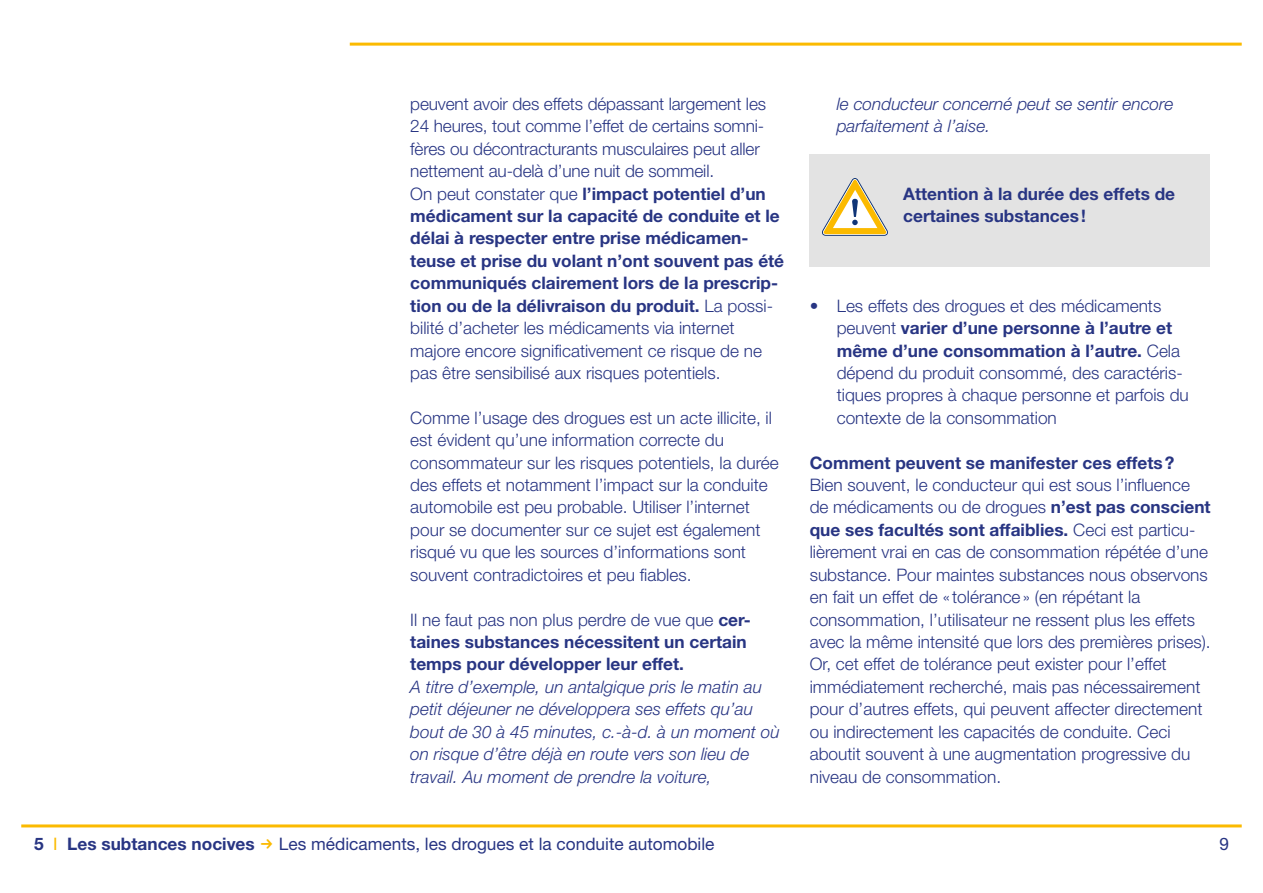
<style>
.page{position:relative;width:1263px;height:893px;background:#fff}
.page>*{position:absolute;margin:0;border:0;box-sizing:border-box;transform-origin:0 0}
.t1{font:300 17.25px/22.4px "Helvetica Neue LT Std";color:#283583}
.t2{font:italic 300 17.25px/22.5px "Helvetica Neue LT Std";color:#283583}
.t3{font:700 17.25px/22.5px "Helvetica Neue LT Std";color:#283583}
.t4{font:17.25px "Helvetica Neue LT Std";color:#283583}
.s1{font-weight:700}
.s2{font-weight:300}
.s3{font-weight:400;color:#fbba00}
</style>
<div class="page">
<div style="left:809px;top:155px;width:401px;height:112px;background:#e3e3e3"></div>
<svg style="left:822px;top:178px;width:66px;height:58px"></svg>
<hr style="left:21px;top:824px;width:1221px;height:3px;background:#fbba00">
<hr style="left:350px;top:43px;width:892px;height:3px;background:#fbba00">
<p class="t1" style="left:410px;top:92px;width:375px">peuvent avoir des effets dépassant largement les 24 heures, tout comme l’effet de certains somni&shy;fères ou décontracturants musculaires peut aller nettement au-delà d’une nuit de sommeil.<br>On peut constater que <span class="s1">l’impact potentiel d’un médicament sur la capacité de conduite et le délai à respecter entre prise médicamen&shy;teuse et prise du volant n’ont souvent pas été communiqués clairement lors de la prescrip&shy;tion ou de la délivraison du produit.</span> La possi&shy;bilité d’acheter les médicaments via internet majore encore significativement ce risque de ne pas être sensibilisé aux risques potentiels.</p>
<p class="t1" style="left:410px;top:406px;width:370px">Comme l’usage des drogues est un acte illicite, il est évident qu’une information correcte du consommateur sur les risques potentiels, la durée des effets et notamment l’impact sur la conduite automobile est peu probable. Utiliser l’internet pour se documenter sur ce sujet est également risqué vu que les sources d’informations sont souvent contradictoires et peu fiables.</p>
<p class="t3" style="left:410px;top:608px;width:342px"><span class="s2">Il ne faut pas non plus perdre de vue que</span> cer&shy;taines substances nécessitent un certain temps pour développer leur effet.</p>
<p class="t2" style="left:410px;top:675px;width:371px">A titre d’exemple, un antalgique pris le matin au petit déjeuner ne développera ses effets qu’au bout de 30 à 45 minutes, c.-à-d. à un moment où on risque d’être déjà en route vers son lieu de travail. Au moment de prendre la voiture,</p>
<p class="t2" style="left:837px;top:92px;width:338px">le conducteur concerné peut se sentir encore parfaitement à l’aise.</p>
<p class="t3" style="left:903px;top:182px;width:273px">Attention à la durée des effets de certaines substances!</p>
<p class="t1" style="left:837px;top:294px;width:354px;text-indent:-27px">• Les effets des drogues et des médicaments peuvent <span class="s1">varier d’une personne à l’autre et même d’une consommation à l’autre.</span> Cela dépend du produit consommé, des caractéris&shy;tiques propres à chaque personne et parfois du contexte de la consommation</p>
<p class="t3" style="left:810px;top:451px;width:366px">Comment peuvent se manifester ces effets?</p>
<p class="t1" style="left:810px;top:473px;width:402px">Bien souvent, le conducteur qui est sous l’influence de médicaments ou de drogues <span class="s1">n’est pas conscient que ses facultés sont affaiblies.</span> Ceci est particu&shy;lièrement vrai en cas de consommation répétée d’une substance. Pour maintes substances nous observons en fait un effet de « tolérance» (en répétant la consommation, l’utilisateur ne ressent plus les effets avec la même intensité que lors des premières prises).<br>Or, cet effet de tolérance peut exister pour l’effet immédiatement recherché, mais pas nécessairement pour d’autres effets, qui peuvent affecter directement ou indirectement les capacités de conduite. Ceci aboutit souvent à une augmentation progressive du niveau de consommation.</p>
<p class="t3" style="left:34px;top:832px;width:222px">5 <span class="s3">I</span> Les subtances nocives</p>
<p class="t4" style="left:279px;top:833px;width:437px">Les médicaments, les drogues et la conduite automobile</p>
<p class="t4" style="left:1219px;top:833px;width:11px">9</p>
</div>
